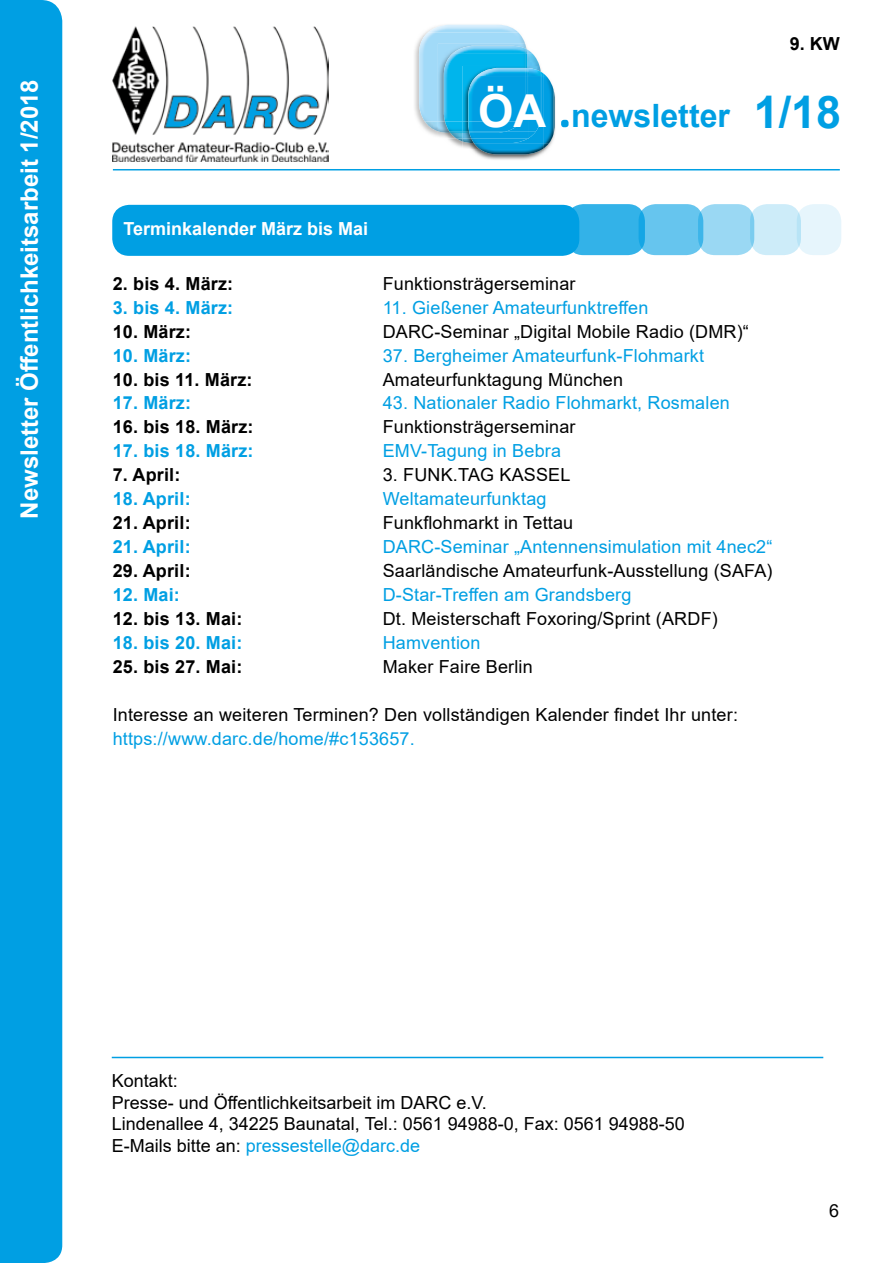
<style>
.page{position:relative;width:893px;height:1263px;background:#fff}
.page>*{position:absolute;margin:0;border:0;box-sizing:border-box;transform-origin:0 0}
.t1{font:700 45px "Arial";color:#009fe3}
.t2{font:700 32.1px "Arial";color:#009fe3}
.t3{font:700 24px "Arial";color:#fff}
.t4{font:18px/21.6px "Arial";letter-spacing:.01em;color:#000}
.t5{font:18px "Arial";letter-spacing:.01em;color:#009fe3}
.t6{font:700 18px "Arial";letter-spacing:.01em;color:#000}
.t7{font:700 18px "Arial";letter-spacing:.01em;color:#009fe3}
.t8{font:700 18px "Arial";color:#fff}
.s1{font-size:45.45px;color:#fff}
.s2{color:#009fe3}
</style>
<div class="page">
<div style="left:0;top:0;width:62px;height:1263px;background:#009fe3"></div>
<img style="left:113px;top:27px;width:215px;height:134px">
<hr style="left:113px;top:169px;width:727px;height:1px;background:#009fe3">
<img style="left:414px;top:24px;width:112px;height:112px">
<img style="left:419px;top:25px;width:100px;height:8px">
<svg style="left:425px;top:122px;width:13px;height:9px"></svg>
<img style="left:419px;top:33px;width:106px;height:89px">
<img style="left:448px;top:139px;width:14px;height:8px">
<img style="left:438px;top:44px;width:88px;height:78px">
<img style="left:444px;top:46px;width:82px;height:8px">
<img style="left:444px;top:54px;width:82px;height:68px">
<img style="left:471px;top:75px;width:83px;height:85px">
<img style="left:462px;top:66px;width:64px;height:56px">
<svg style="left:526px;top:49px;width:20px;height:27px"></svg>
<img style="left:477px;top:68px;width:49px;height:8px">
<svg style="left:450px;top:122px;width:21px;height:19px"></svg>
<img style="left:480px;top:89px;width:75px;height:65px">
<img style="left:474px;top:143px;width:69px;height:6px">
<img style="left:541px;top:76px;width:12px;height:67px">
<img style="left:471px;top:76px;width:70px;height:67px">
<img style="left:469px;top:132px;width:60px;height:7px">
<img style="left:469px;top:132px;width:36px;height:1px">
<img style="left:527px;top:76px;width:13px;height:56px">
<img style="left:468px;top:76px;width:59px;height:56px">
<img style="left:468px;top:76px;width:58px;height:46px">
<div style="left:561px;top:120px;width:7px;height:7px;background:#009fe3;border-radius:3px"></div>
<hr style="left:112px;top:1057px;width:711px;height:1px;background:#009fe3">
<div style="left:112px;top:205px;width:467px;height:51px;background:#009fe3;border-radius:17px"></div>
<svg style="left:566px;top:204px;width:79px;height:51px;fill:#33b2e8"></svg>
<svg style="left:639px;top:204px;width:64px;height:51px;fill:#66c5ee"></svg>
<svg style="left:698px;top:204px;width:56px;height:51px;fill:#9ad8f3"></svg>
<div style="left:750px;top:204px;width:51px;height:51px;background:#cdecf9;border-radius:17px"></div>
<div style="left:797px;top:204px;width:44px;height:51px;background:#e6f5fc;border-radius:17px"></div>
<h3 class="t3" style="left:13px;top:519px;width:441px;rotate:-90deg">Newsletter Öffentlichkeitsarbeit 1/2018</h3>
<p class="t8" style="left:123px;top:216px;width:246px">Terminkalender März bis Mai</p>
<h2 class="t2" style="left:478px;top:93px;width:253px"><span class="s1">ÖA</span> newsletter</h2>
<p class="t6" style="left:790px;top:31px;width:52px">9. KW</p>
<h1 class="t1" style="left:754px;top:81px;width:89px">1/18</h1>
<p class="t6" style="left:113px;top:270px;width:122px">2. bis 4. März:</p>
<p class="t4" style="left:383px;top:272px;width:194px">Funktionsträgerseminar</p>
<p class="t7" style="left:113px;top:294px;width:122px">3. bis 4. März:</p>
<p class="t5" style="left:383px;top:295px;width:267px">11. Gießener Amateurfunktreffen</p>
<p class="t6" style="left:113px;top:318px;width:80px">10. März:</p>
<p class="t4" style="left:383px;top:320px;width:368px">DARC-Seminar „Digital Mobile Radio (DMR)“</p>
<p class="t7" style="left:113px;top:342px;width:80px">10. März:</p>
<p class="t5" style="left:383px;top:343px;width:323px">37. Bergheimer Amateurfunk-Flohmarkt</p>
<p class="t6" style="left:113px;top:366px;width:141px">10. bis 11. März:</p>
<p class="t4" style="left:383px;top:368px;width:242px">Amateurfunktagung München</p>
<p class="t7" style="left:113px;top:390px;width:80px">17. März:</p>
<p class="t5" style="left:383px;top:391px;width:349px">43. Nationaler Radio Flohmarkt, Rosmalen</p>
<p class="t6" style="left:113px;top:414px;width:142px">16. bis 18. März:</p>
<p class="t4" style="left:383px;top:416px;width:194px">Funktionsträgerseminar</p>
<p class="t7" style="left:113px;top:438px;width:142px">17. bis 18. März:</p>
<p class="t5" style="left:383px;top:439px;width:180px">EMV-Tagung in Bebra</p>
<p class="t6" style="left:113px;top:462px;width:69px">7. April:</p>
<p class="t4" style="left:383px;top:464px;width:189px">3. FUNK.TAG KASSEL</p>
<p class="t7" style="left:113px;top:486px;width:79px">18. April:</p>
<p class="t5" style="left:383px;top:487px;width:165px">Weltamateurfunktag</p>
<p class="t6" style="left:113px;top:510px;width:79px">21. April:</p>
<p class="t4" style="left:383px;top:512px;width:192px">Funkflohmarkt in Tettau</p>
<p class="t7" style="left:113px;top:534px;width:79px">21. April:</p>
<p class="t5" style="left:383px;top:535px;width:391px">DARC-Seminar „Antennensimulation mit 4nec2“</p>
<p class="t6" style="left:113px;top:558px;width:79px">29. April:</p>
<p class="t4" style="left:383px;top:560px;width:391px">Saarländische Amateurfunk-Ausstellung (SAFA)</p>
<p class="t7" style="left:113px;top:582px;width:69px">12. Mai:</p>
<p class="t5" style="left:383px;top:583px;width:250px">D-Star-Treffen am Grandsberg</p>
<p class="t6" style="left:113px;top:606px;width:131px">12. bis 13. Mai:</p>
<p class="t4" style="left:383px;top:608px;width:337px">Dt. Meisterschaft Foxoring/Sprint (ARDF)</p>
<p class="t7" style="left:113px;top:630px;width:131px">18. bis 20. Mai:</p>
<p class="t5" style="left:383px;top:631px;width:99px">Hamvention</p>
<p class="t6" style="left:113px;top:654px;width:131px">25. bis 27. Mai:</p>
<p class="t4" style="left:383px;top:656px;width:152px">Maker Faire Berlin</p>
<p class="t4" style="left:113px;top:704px;width:627px">Interesse an weiteren Terminen? Den vollständigen Kalender findet Ihr unter:</p>
<p class="t5" style="left:113px;top:727px;width:304px">https://www.darc.de/home/#c153657.</p>
<p class="t4" style="left:112px;top:1070px;width:575px">Kontakt:<br>Presse- und Öffentlichkeitsarbeit im DARC e.V.<br>Lindenallee 4, 34225 Baunatal, Tel.: 0561 94988-0, Fax: 0561 94988-50<br>E-Mails bitte an: <span class="s2">pressestelle@darc.de</span></p>
<p class="t4" style="left:829px;top:1199px;width:12px">6</p>
</div>
